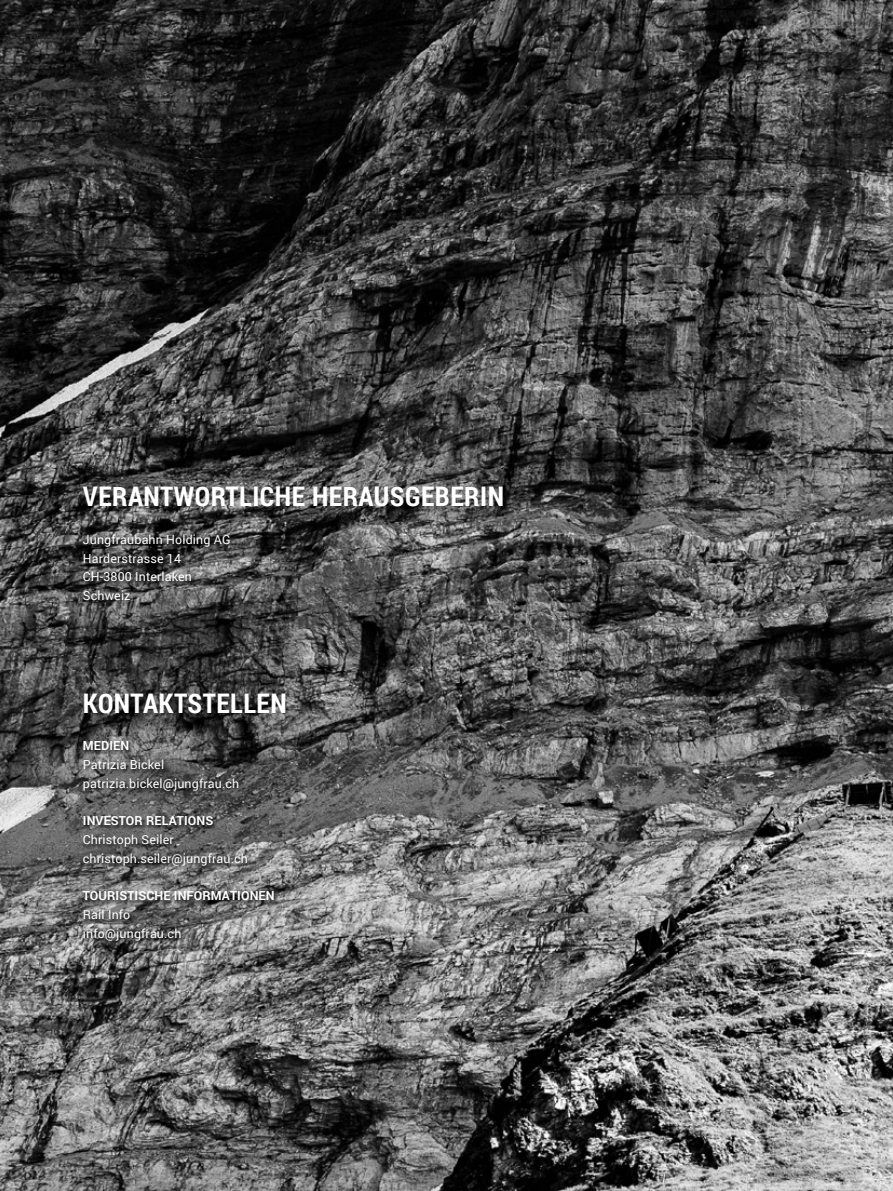
<style>
.page{position:relative;width:893px;height:1191px;background:#fff}
.page>*{position:absolute;margin:0;border:0;box-sizing:border-box;transform-origin:0 0}
.t1{font:700 27px "Roboto Condensed";letter-spacing:.02em;color:#fff}
.t2{font:12.45px/18.8px "Roboto";letter-spacing:.01em;color:#fff}
.t3{font:700 12.45px "Roboto";letter-spacing:.01em;color:#fff}
</style>
<div class="page">
<img style="left:0;top:0;width:893px;height:1191px">
<div style="left:81px;top:740px;width:198px;height:206px;background:#000;opacity:.9"></div>
<div style="left:82px;top:533px;width:153px;height:73px;background:#000;opacity:.9"></div>
<h1 class="t1" style="left:83px;top:477px;width:423px">VERANTWORTLICHE HERAUSGEBERIN</h1>
<p class="t2" style="left:83px;top:529px;width:149px">Jungfraubahn Holding AG<br>Harderstrasse 14<br>CH-3800 Interlaken<br>Schweiz</p>
<h1 class="t1" style="left:83px;top:684px;width:205px">KONTAKTSTELLEN</h1>
<p class="t3" style="left:83px;top:737px;width:48px">MEDIEN</p>
<p class="t2" style="left:83px;top:754px;width:158px">Patrizia Bickel patrizia.bickel@jungfrau.ch</p>
<p class="t3" style="left:83px;top:812px;width:132px">INVESTOR RELATIONS</p>
<p class="t2" style="left:83px;top:829px;width:167px">Christoph Seiler christoph.seiler@jungfrau.ch</p>
<p class="t3" style="left:83px;top:887px;width:193px">TOURISTISCHE INFORMATIONEN</p>
<p class="t2" style="left:83px;top:904px;width:100px">Rail Info info@jungfrau.ch</p>
</div>
